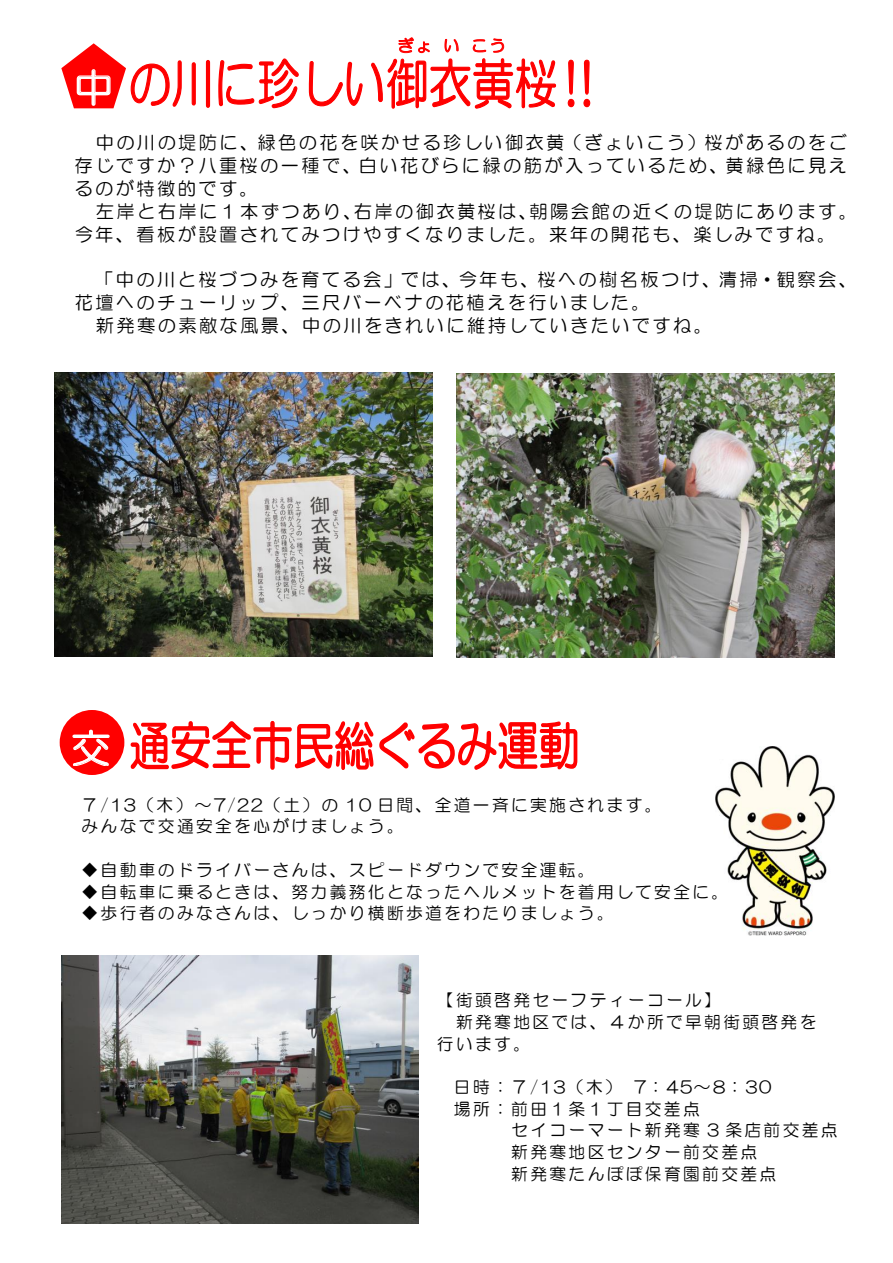
<style>
.page{position:relative;width:893px;height:1263px;background:#fff}
.page>*{position:absolute;margin:0;border:0;box-sizing:border-box;transform-origin:0 0}
.t1{font:39.6px "HG Maru Gothic MPRO";color:#fff}
.t2{font:18.3px/22.8px "HG Maru Gothic MPRO";letter-spacing:.13em;color:#000;text-align:justify}
.t3{font:16.65px/21.8px "HG Maru Gothic MPRO";letter-spacing:.14em;color:#000}
.t4{font:16.05px "HG Maru Gothic MPRO";color:#f00}
</style>
<div class="page">
<img style="left:716px;top:746px;width:118px;height:190px">
<svg style="left:130px;top:720px;width:448px;height:50px"></svg>
<div style="left:60px;top:710px;width:64px;height:65px;background:#f00;border-radius:50%"></div>
<svg style="left:72px;top:729px;width:38px;height:36px"></svg>
<svg style="left:218px;top:58px;width:81px;height:51px"></svg>
<svg style="left:567px;top:59px;width:24px;height:49px"></svg>
<svg style="left:61px;top:43px;width:150px;height:65px"></svg>
<img style="left:54px;top:373px;width:378px;height:283px">
<img style="left:456px;top:374px;width:378px;height:283px">
<svg style="left:308px;top:38px;width:249px;height:71px"></svg>
<img style="left:61px;top:955px;width:357px;height:268px">
<h1 class="t1" style="left:74px;top:68px;width:41px">中</h1>
<p class="t4" style="left:398px;top:38px;width:109px">ぎょ い こう</p>
<p class="t2" style="left:75px;top:131px;width:774px;text-indent:21px">中の川の堤防に、緑色の花を咲かせる珍しい御衣黄（ぎょいこう）桜があるのをご存じですか？八重桜の一種で、白い花びらに緑の筋が入っているため、黄緑色に見えるのが特徴的です。</p>
<p class="t2" style="left:75px;top:200px;width:784px;text-indent:21px">左岸と右岸に１本ずつあり、右岸の御衣黄桜は、朝陽会館の近くの堤防にあります。今年、看板が設置されてみつけやすくなりました。来年の開花も、楽しみですね。</p>
<p class="t2" style="left:95px;top:268px;width:763px">「中の川と桜づつみを育てる会」では、今年も、桜への樹名板つけ、清掃・観察会、</p>
<p class="t2" style="left:75px;top:291px;width:577px">花壇へのチューリップ、三尺バーベナの花植えを行いました。</p>
<p class="t2" style="left:96px;top:314px;width:618px">新発寒の素敵な風景、中の川をきれいに維持していきたいですね。</p>
<h1 class="t1" style="left:71px;top:728px;width:41px">交</h1>
<p class="t3" style="left:82px;top:794px;width:581px">７/13（木）～7/22（土）の 10 日間、全道一斉に実施されます。みんなで交通安全を心がけましょう。</p>
<p class="t3" style="left:82px;top:859px;width:515px">◆自動車のドライバーさんは、スピードダウンで安全運転。</p>
<p class="t3" style="left:82px;top:881px;width:648px">◆自転車に乗るときは、努力義務化となったヘルメットを着用して安全に。</p>
<p class="t3" style="left:82px;top:902px;width:534px">◆歩行者のみなさんは、しっかり横断歩道をわたりましょう。</p>
<p class="t3" style="left:437px;top:989px;width:285px">【街頭啓発セーフティーコール】</p>
<p class="t3" style="left:456px;top:1011px;width:362px">新発寒地区では、４か所で早朝街頭啓発を</p>
<p class="t3" style="left:437px;top:1033px;width:95px">行います。</p>
<p class="t3" style="left:454px;top:1076px;width:319px">日時：７/13（木） 7：45～8：30場所：前田１条１丁目交差点</p>
<p class="t3" style="left:511px;top:1119px;width:328px">セイコーマート新発寒 3 条店前交差点新発寒地区センター前交差点<br>新発寒たんぽぽ保育園前交差点</p>
</div>
